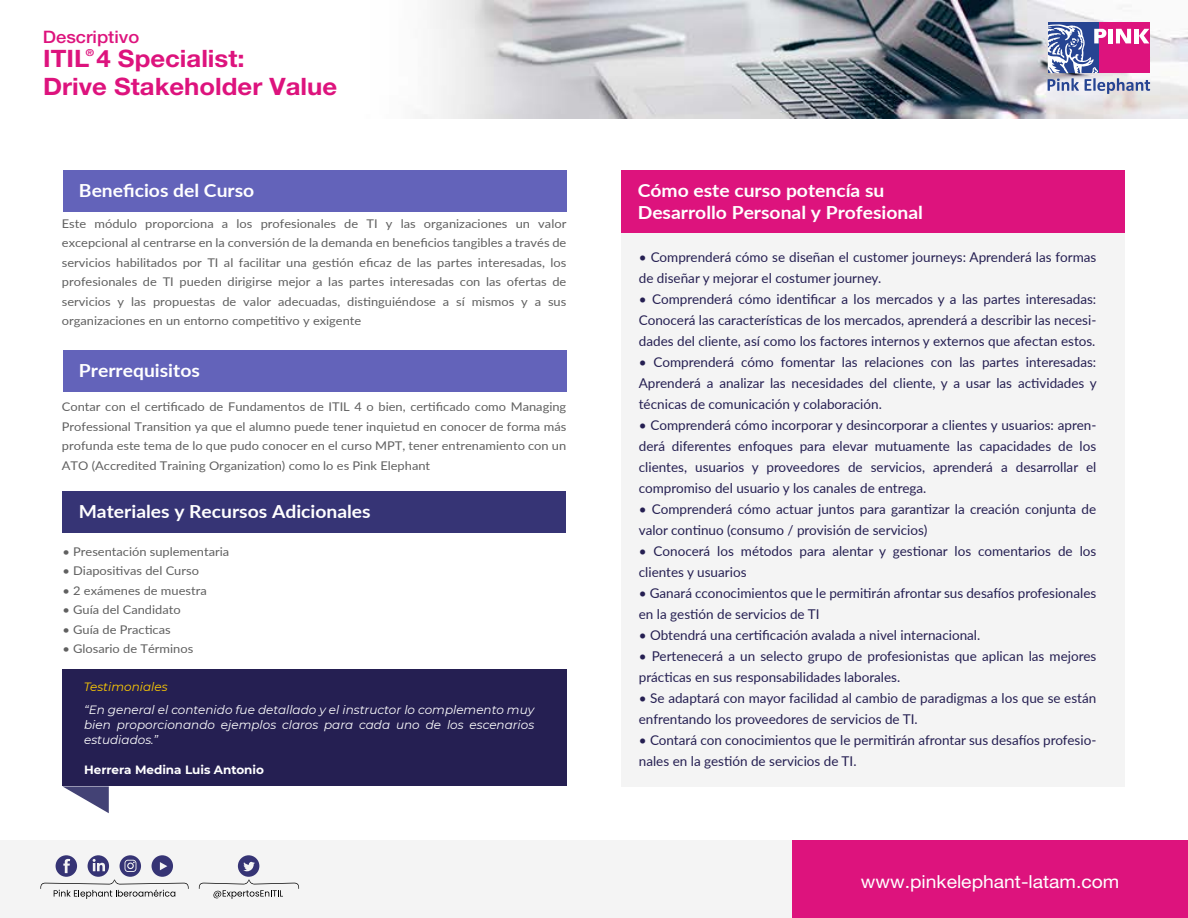
<style>
.page{position:relative;width:1188px;height:918px;background:#fff}
.page>*{position:absolute;margin:0;border:0;box-sizing:border-box;transform-origin:0 0}
.t1{font:700 24px/28.8px "Helvetica Neue";color:#dd137d;scale:1.07 1}
.t2{font:700 18px/21.6px "Lato";color:#fff;scale:1.07 1}
.t3{font:18px "Helvetica Neue";color:#fff;scale:1.07 1}
.t4{font:500 17.1px "Helvetica Neue";color:#dd137d;scale:1.07 1}
.t5{font:13.5px/21px "Lato";color:#251f52}
.t6{font:12px/19.5px "Lato";color:#606060;text-align:justify;scale:1.07 1}
.t7{font:italic 12px/15px "Montserrat";color:#fff;text-align:justify}
.t8{font:700 12px "Montserrat";color:#fff}
.t9{font:italic 12px "Montserrat";color:#ffcc01}
.t10{font:700 9.6px "Helvetica Neue";color:#dd137d;scale:1.07 1}
</style>
<div class="page">
<img style="left:420px;top:0;width:768px;height:119px">
<div style="left:791px;top:841px;width:397px;height:77px;background:#dd137d"></div>
<div style="left:0;top:841px;width:791px;height:77px;background:#f4f4f4"></div>
<svg style="left:199px;top:855px;width:100px;height:44px"></svg>
<svg style="left:40px;top:855px;width:149px;height:44px"></svg>
<div style="left:1099px;top:22px;width:51px;height:51px;background:#dd137d"></div>
<div style="left:1048px;top:22px;width:51px;height:51px;background:#264492"></div>
<svg style="left:1048px;top:24px;width:102px;height:70px"></svg>
<div style="left:621px;top:170px;width:504px;height:617px;background:#f4f4f4"></div>
<div style="left:621px;top:170px;width:504px;height:62px;background:#dd137d"></div>
<div style="left:63px;top:170px;width:504px;height:42px;background:#6363ba"></div>
<div style="left:63px;top:350px;width:504px;height:42px;background:#6363ba"></div>
<div style="left:62px;top:491px;width:504px;height:42px;background:#363475"></div>
<div style="left:63px;top:670px;width:504px;height:116px;background:#251f52"></div>
<svg style="left:63px;top:786px;width:46px;height:27px"></svg>
<p class="t4" style="left:43px;top:26px;width:92px">Descriptivo</p>
<h1 class="t1" style="left:43px;top:43px;width:276px">ITIL 4 Specialist:<br>Drive Stakeholder Value</h1>
<p class="t10" style="left:86px;top:47px;width:9px">®</p>
<h2 class="t2" style="left:79px;top:179px;width:165px">Beneficios del Curso</h2>
<p class="t6" style="left:62px;top:213px;width:473px">Este módulo proporciona a los profesionales de TI y las organizaciones un valor excepcional al centrarse en la conversión de la demanda en beneficios tangibles a través de servicios habilitados por TI al facilitar una gestión eficaz de las partes interesadas, los profesionales de TI pueden dirigirse mejor a las partes interesadas con las ofertas de servicios y las propuestas de valor adecuadas, distinguiéndose a sí mismos y a sus organizaciones en un entorno competitivo y exigente</p>
<h2 class="t2" style="left:79px;top:359px;width:115px">Prerrequisitos</h2>
<p class="t6" style="left:62px;top:396px;width:473px">Contar con el certificado de Fundamentos de ITIL 4 o bien, certificado como Managing Professional Transition ya que el alumno puede tener inquietud en conocer de forma más profunda este tema de lo que pudo conocer en el curso MPT, tener entrenamiento con un ATO (Accredited Training Organization) como lo es Pink Elephant</p>
<h2 class="t2" style="left:79px;top:500px;width:274px">Materiales y Recursos Adicionales</h2>
<p class="t6" style="left:62px;top:541px;width:158px">• Presentación suplementaria</p>
<p class="t6" style="left:62px;top:560px;width:129px">• Diapositivas del Curso</p>
<p class="t6" style="left:62px;top:580px;width:136px">• 2 exámenes de muestra</p>
<p class="t6" style="left:62px;top:599px;width:112px">• Guía del Candidato</p>
<p class="t6" style="left:62px;top:619px;width:103px">• Guía de Practicas</p>
<p class="t6" style="left:62px;top:638px;width:124px">• Glosario de Términos</p>
<p class="t9" style="left:84px;top:678px;width:85px">Testimoniales</p>
<p class="t7" style="left:84px;top:701px;width:452px">“En general el contenido fue detallado y el instructor lo complemento muy bien proporcionando ejemplos claros para cada uno de los escenarios estudiados.”</p>
<p class="t8" style="left:84px;top:761px;width:181px">Herrera Medina Luis Antonio</p>
<h2 class="t2" style="left:638px;top:179px;width:268px">Cómo este curso potencía su<br>Desarrollo Personal y Profesional</h2>
<p class="t5" style="left:639px;top:246px;width:459px">• Comprenderá cómo se diseñan el customer journeys: Aprenderá las formas de diseñar y mejorar el costumer journey.</p>
<p class="t5" style="left:639px;top:288px;width:459px;text-align:justify">• Comprenderá cómo identificar a los mercados y a las partes interesadas:<br>Conocerá las características de los mercados, aprenderá a describir las necesi&shy;dades del cliente, así como los factores internos y externos que afectan estos.</p>
<p class="t5" style="left:639px;top:351px;width:459px;text-align:justify">• Comprenderá cómo fomentar las relaciones con las partes interesadas:<br>Aprenderá a analizar las necesidades del cliente, y a usar las actividades y técnicas de comunicación y colaboración.</p>
<p class="t5" style="left:639px;top:414px;width:459px;text-align:justify">• Comprenderá cómo incorporar y desincorporar a clientes y usuarios: apren&shy;derá diferentes enfoques para elevar mutuamente las capacidades de los clientes, usuarios y proveedores de servicios, aprenderá a desarrollar el compromiso del usuario y los canales de entrega.</p>
<p class="t5" style="left:639px;top:498px;width:459px">• Comprenderá cómo actuar juntos para garantizar la creación conjunta de valor continuo (consumo / provisión de servicios)</p>
<p class="t5" style="left:639px;top:540px;width:459px">• Conocerá los métodos para alentar y gestionar los comentarios de los clientes y usuarios</p>
<p class="t5" style="left:639px;top:582px;width:459px">• Ganará cconocimientos que le permitirán afrontar sus desafíos profesionales en la gestión de servicios de TI</p>
<p class="t5" style="left:639px;top:624px;width:343px">• Obtendrá una certificación avalada a nivel internacional.</p>
<p class="t5" style="left:639px;top:645px;width:459px">• Pertenecerá a un selecto grupo de profesionistas que aplican las mejores prácticas en sus responsabilidades laborales.</p>
<p class="t5" style="left:639px;top:687px;width:459px">• Se adaptará con mayor facilidad al cambio de paradigmas a los que se están enfrentando los proveedores de servicios de TI.</p>
<p class="t5" style="left:639px;top:729px;width:459px">• Contará con conocimientos que le permitirán afrontar sus desafíos profesio&shy;nales en la gestión de servicios de TI.</p>
<h2 class="t3" style="left:861px;top:870px;width:243px">www.pinkelephant-latam.com</h2>
</div>
